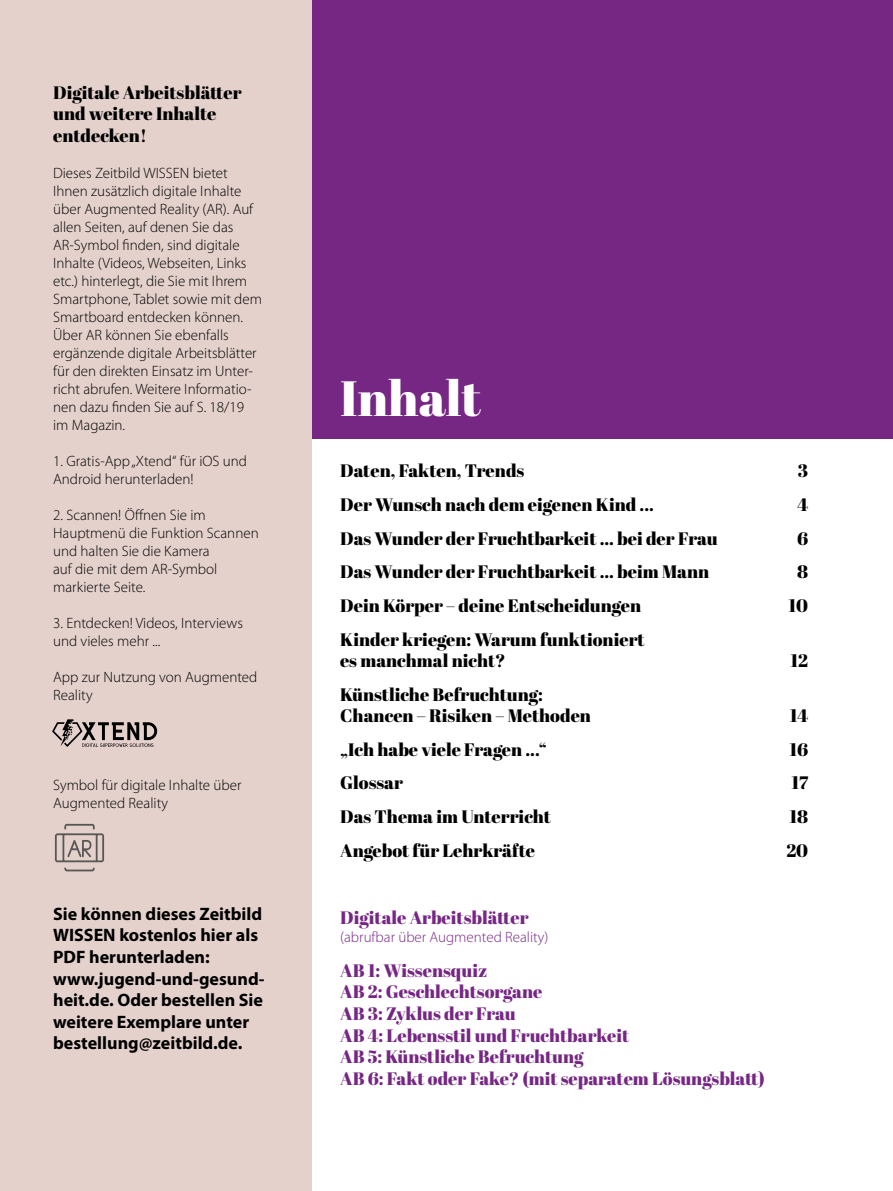
<style>
.page{position:relative;width:893px;height:1191px;background:#fff}
.page>*{position:absolute;margin:0;border:0;box-sizing:border-box;transform-origin:0 0}
.t1{font:49.5px "Abril Fatface";color:#fff}
.t2{font:18px/21px "Abril Fatface";color:#000}
.t3{font:18px/21.6px "Abril Fatface";color:#762784}
.t4{font:700 18px/21.6px "Myriad Pro";color:#000}
.t5{font:300 15px/18px "Myriad Pro";color:#000}
.t6{font:300 15px "Myriad Pro";color:#762784}
</style>
<div class="page">
<div style="left:312px;top:0;width:581px;height:439px;background:#762784"></div>
<div style="left:0;top:0;width:312px;height:1191px;background:#e4d1cc"></div>
<svg style="left:52px;top:719px;width:105px;height:28px"></svg>
<img style="left:54px;top:823px;width:51px;height:49px">
<p class="t2" style="left:53px;top:81px;width:190px;line-height:21.6px">Digitale Arbeitsblätter und weitere Inhalte entdecken!</p>
<p class="t5" style="left:53px;top:164px;width:210px">Dieses Zeitbild WISSEN bietet<br>Ihnen zusätzlich digitale Inhalte über Augmented Reality (AR). Auf allen Seiten, auf denen Sie das<br>AR-Symbol finden, sind digitale<br>Inhalte (Videos, Webseiten, Links etc.) hinterlegt, die Sie mit Ihrem<br>Smartphone, Tablet sowie mit dem<br>Smartboard entdecken können.<br>Über AR können Sie ebenfalls ergänzende digitale Arbeitsblätter für den direkten Einsatz im Unter&shy;richt abrufen. Weitere Informatio&shy;nen dazu finden Sie auf S. 18/19 im Magazin.</p>
<p class="t5" style="left:53px;top:452px;width:195px">1. Gratis-App „Xtend“ für iOS und<br>Android herunterladen!</p>
<p class="t5" style="left:53px;top:506px;width:207px">2. Scannen! Öffnen Sie im<br>Hauptmenü die Funktion Scannen und halten Sie die Kamera<br>auf die mit dem AR-Symbol markierte Seite.</p>
<p class="t5" style="left:53px;top:614px;width:191px">3. Entdecken! Videos, Interviews und vieles mehr ...</p>
<p class="t5" style="left:53px;top:668px;width:206px">App zur Nutzung von Augmented<br>Reality</p>
<p class="t4" style="left:47px;top:622px;width:11px">2</p>
<p class="t5" style="left:53px;top:776px;width:190px">Symbol für digitale Inhalte über<br>Augmented Reality</p>
<p class="t4" style="left:53px;top:902px;width:213px">Sie können dieses Zeitbild<br>WISSEN kostenlos hier als<br>PDF herunterladen: www.jugend-und-gesund&shy;heit.de. Oder bestellen Sie weitere Exemplare unter bestellung@zeitbild.de.</p>
<h1 class="t1" style="left:340px;top:364px;width:142px">Inhalt</h1>
<p class="t2" style="left:340px;top:460px;width:186px">Daten, Fakten, Trends</p>
<p class="t2" style="left:798px;top:460px;width:12px">3</p>
<p class="t2" style="left:340px;top:493px;width:315px">Der Wunsch nach dem eigenen Kind ...</p>
<p class="t2" style="left:797px;top:493px;width:12px">4</p>
<p class="t2" style="left:340px;top:527px;width:379px">Das Wunder der Fruchtbarkeit ... bei der Frau</p>
<p class="t2" style="left:797px;top:527px;width:13px">6</p>
<p class="t2" style="left:340px;top:561px;width:371px">Das Wunder der Fruchtbarkeit ... beim Mann</p>
<p class="t2" style="left:797px;top:561px;width:12px">8</p>
<p class="t2" style="left:340px;top:595px;width:302px">Dein Körper – deine Entscheidungen</p>
<p class="t2" style="left:789px;top:595px;width:21px">10</p>
<p class="t2" style="left:340px;top:628px;width:306px">Kinder kriegen: Warum funktioniert es manchmal nicht?</p>
<p class="t2" style="left:791px;top:649px;width:19px">12</p>
<p class="t2" style="left:340px;top:683px;width:252px">Künstliche Befruchtung:<br>Chancen – Risiken – Methoden</p>
<p class="t2" style="left:790px;top:704px;width:20px">14</p>
<p class="t2" style="left:340px;top:738px;width:208px">„Ich habe viele Fragen ...“</p>
<p class="t2" style="left:789px;top:738px;width:20px">16</p>
<p class="t2" style="left:340px;top:772px;width:64px">Glossar</p>
<p class="t2" style="left:791px;top:772px;width:18px">17</p>
<p class="t2" style="left:340px;top:805px;width:212px">Das Thema im Unterricht</p>
<p class="t2" style="left:790px;top:805px;width:20px">18</p>
<p class="t2" style="left:340px;top:839px;width:196px">Angebot für Lehrkräfte</p>
<p class="t2" style="left:786px;top:839px;width:23px">20</p>
<p class="t3" style="left:340px;top:906px;width:190px">Digitale Arbeitsblätter</p>
<p class="t6" style="left:340px;top:928px;width:210px">(abrufbar über Augmented Reality)</p>
<p class="t3" style="left:340px;top:959px;width:426px">AB 1: Wissensquiz<br>AB 2: Geschlechtsorgane<br>AB 3: Zyklus der Frau<br>AB 4: Lebensstil und Fruchtbarkeit<br>AB 5: Künstliche Befruchtung<br>AB 6: Fakt oder Fake? (mit separatem Lösungsblatt)</p>
</div>
